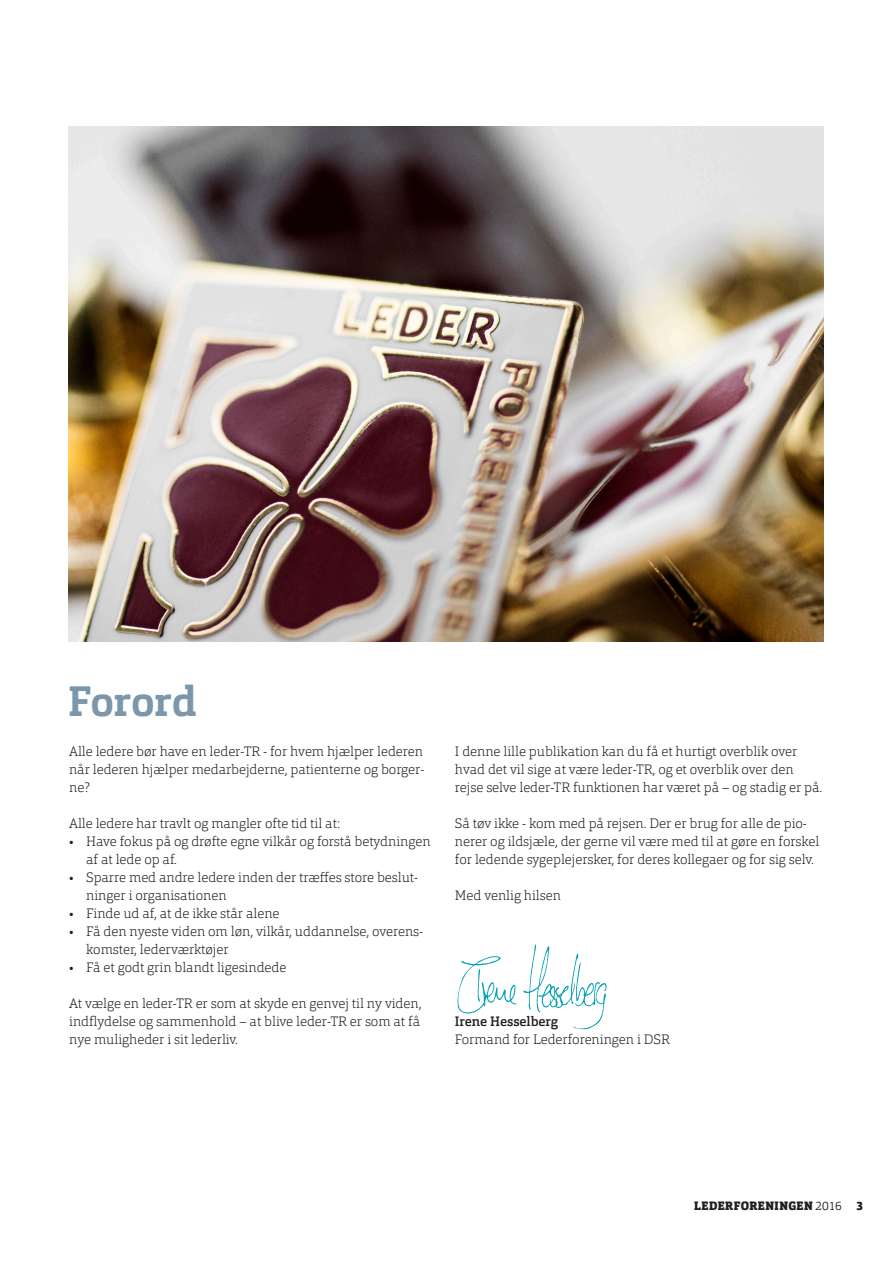
<style>
.page{position:relative;width:893px;height:1263px;background:#fff}
.page>*{position:absolute;margin:0;border:0;box-sizing:border-box;transform-origin:0 0}
.t1{font:700 42px "Orgon Slab";letter-spacing:-.01em;color:#7c97aa}
.t2{font:200 13.5px/18px "Orgon Slab";letter-spacing:-.005em;color:#231f20}
.t3{font:500 13.5px "Orgon Slab";letter-spacing:-.005em;color:#231f20}
.t4{font:900 12px "Orgon Slab";letter-spacing:.035em;color:#231f20}
.s1{font-weight:300}
</style>
<div class="page">
<svg style="left:457px;top:956px;width:60px;height:58px"></svg>
<svg style="left:523px;top:945px;width:84px;height:84px"></svg>
<img style="left:68px;top:126px;width:756px;height:515px">
<h1 class="t1" style="left:68px;top:674px;width:131px">Forord</h1>
<p class="t2" style="left:69px;top:742px;width:357px;text-align:justify">Alle ledere bør have en leder-TR - for hvem hjælper lederen når lederen hjælper medarbejderne, patienterne og borger&shy;ne?</p>
<p class="t2" style="left:69px;top:814px;width:273px">Alle ledere har travlt og mangler ofte tid til at:</p>
<p class="t2" style="left:86px;top:832px;width:346px;text-indent:-17px">• Have fokus på og drøfte egne vilkår og forstå betydningen af at lede op af.</p>
<p class="t2" style="left:86px;top:868px;width:333px;text-indent:-17px">• Sparre med andre ledere inden der træffes store beslut&shy;ninger i organisationen</p>
<p class="t2" style="left:69px;top:904px;width:212px">• Finde ud af, at de ikke står alene</p>
<p class="t2" style="left:86px;top:922px;width:338px;text-indent:-17px">• Få den nyeste viden om løn, vilkår, uddannelse, overens&shy;komster, lederværktøjer</p>
<p class="t2" style="left:69px;top:958px;width:219px">• Få et godt grin blandt ligesindede</p>
<p class="t2" style="left:69px;top:994px;width:354px;text-align:justify">At vælge en leder-TR er som at skyde en genvej til ny viden, indflydelse og sammenhold – at blive leder-TR er som at få nye muligheder i sit lederliv.</p>
<p class="t2" style="left:455px;top:742px;width:369px">I denne lille publikation kan du få et hurtigt overblik over hvad det vil sige at være leder-TR, og et overblik over den rejse selve leder-TR funktionen har været på – og stadig er på.</p>
<p class="t2" style="left:455px;top:814px;width:366px">Så tøv ikke - kom med på rejsen. Der er brug for alle de pio&shy;nerer og ildsjæle, der gerne vil være med til at gøre en forskel for ledende sygeplejersker, for deres kollegaer og for sig selv.</p>
<p class="t2" style="left:455px;top:886px;width:108px">Med venlig hilsen</p>
<p class="t3" style="left:455px;top:1013px;width:104px">Irene Hesselberg</p>
<p class="t2" style="left:455px;top:1030px;width:216px">Formand for Lederforeningen i DSR</p>
<p class="t4" style="left:694px;top:1197px;width:171px">LEDERFORENINGEN <span class="s1">2016</span> 3</p>
</div>
